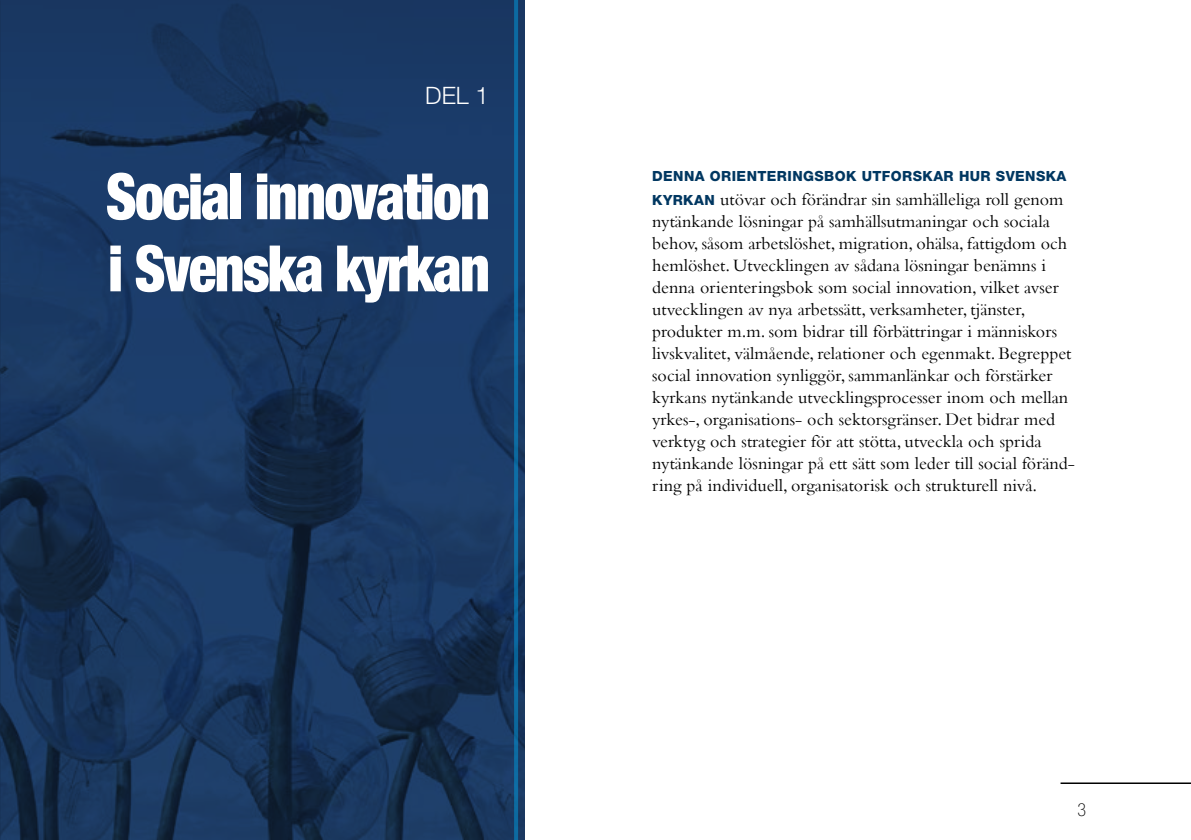
<style>
.page{position:relative;width:1191px;height:840px;background:#fff}
.page>*{position:absolute;margin:0;border:0;box-sizing:border-box;transform-origin:0 0}
.t1{font:900 condensed 64px/72px "Helvetica Neue";letter-spacing:-.03em;color:#fff;scale:.9 1}
.t2{font:300 24px "Helvetica Neue";color:#fff}
.t3{font:18px/22px "Bembo";color:#000}
.t4{font:100 condensed 18px "Helvetica Neue";color:#000}
.t5{font:800 14px "Helvetica Neue";letter-spacing:.03em;color:#003761}
.s1{font-family:"Helvetica Neue";font-weight:800;font-size:14px;color:#003761}
</style>
<div class="page">
<hr style="left:1060px;top:782px;width:131px;height:1px;background:#000">
<img style="left:0;top:0;width:524px;height:839px">
<hr style="left:514px;top:0;width:4px;height:839px;background:#0d6ba2">
<h2 class="t2" style="left:425px;top:81px;width:65px">DEL 1</h2>
<h1 class="t1" style="left:106px;top:159px;width:428px">Social innovation i Svenska kyrkan</h1>
<p class="t5" style="left:652px;top:167px;width:416px">DENNA ORIENTERINGSBOK UTFORSKAR HUR SVENSKA</p>
<p class="t3" style="left:652px;top:188px;width:424px"><span class="s1">KYRKAN</span> utövar och förändrar sin samhälleliga roll genom nytänkande lösningar på samhällsutmaningar och sociala behov, såsom arbetslöshet, migration, ohälsa, fattigdom och hemlöshet. Utvecklingen av sådana lösningar benämns i denna orienteringsbok som social innovation, vilket avser utvecklingen av nya arbetssätt, verksamheter, tjänster, produkter m.m. som bidrar till förbättringar i människors livskvalitet, välmående, relationer och egenmakt. Begreppet social innovation synliggör, sammanlänkar och förstärker kyrkans nytänkande utvecklingsprocesser inom och mellan yrkes-, organisations- och sektorsgränser. Det bidrar med verktyg och strategier för att stötta, utveckla och sprida nytänkande lösningar på ett sätt som leder till social föränd&shy;ring på individuell, organisatorisk och strukturell nivå.</p>
<p class="t4" style="left:1077px;top:799px;width:10px">3</p>
</div>
